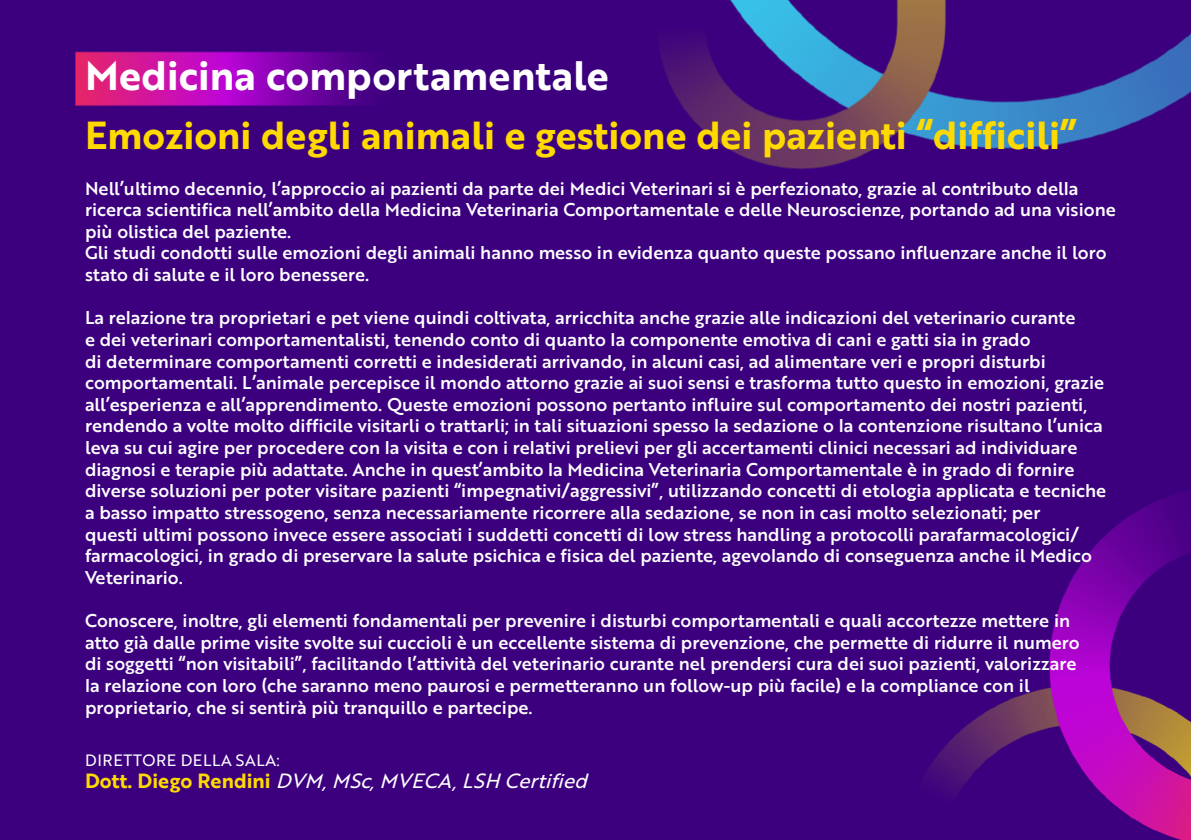
<style>
.page{position:relative;width:1191px;height:840px;background:#fff}
.page>*{position:absolute;margin:0;border:0;box-sizing:border-box;transform-origin:0 0}
.t1{font:40px "Brother 1816 Bold";color:#fff}
.t2{font:38px "Brother 1816 Bold";color:#ffda00}
.t3{font:italic 20px "Brother 1816 Regular";color:#fff}
.t4{font:18px/21.6px "Brother 1816 Medium";color:#fff}
.t5{font:16px "Brother 1816 Regular";letter-spacing:.04em;color:#fff}
.s1{font-family:"Brother 1816 Bold";font-style:normal;color:#ffda00}
</style>
<div class="page">
<img style="left:0;top:0;width:1191px;height:839px">
<p class="t1" style="left:85px;top:46px;width:525px">Medicina comportamentale</p>
<p class="t2" style="left:85px;top:106px;width:993px">Emozioni degli animali e gestione dei pazienti “difficili”</p>
<p class="t4" style="left:85px;top:176px;width:1032px">Nell’ultimo decennio, l’approccio ai pazienti da parte dei Medici Veterinari si è perfezionato, grazie al contributo della ricerca scientifica nell’ambito della Medicina Veterinaria Comportamentale e delle Neuroscienze, portando ad una visione più olistica del paziente.</p>
<p class="t4" style="left:85px;top:241px;width:1023px">Gli studi condotti sulle emozioni degli animali hanno messo in evidenza quanto queste possano influenzare anche il loro stato di salute e il loro benessere.</p>
<p class="t4" style="left:85px;top:306px;width:1022px">La relazione tra proprietari e pet viene quindi coltivata, arricchita anche grazie alle indicazioni del veterinario curante<br>e dei veterinari comportamentalisti, tenendo conto di quanto la componente emotiva di cani e gatti sia in grado<br>di determinare comportamenti corretti e indesiderati arrivando, in alcuni casi, ad alimentare veri e propri disturbi comportamentali. L’animale percepisce il mondo attorno grazie ai suoi sensi e trasforma tutto questo in emozioni, grazie all’esperienza e all’apprendimento. Queste emozioni possono pertanto influire sul comportamento dei nostri pazienti, rendendo a volte molto difficile visitarli o trattarli; in tali situazioni spesso la sedazione o la contenzione risultano l’unica leva su cui agire per procedere con la visita e con i relativi prelievi per gli accertamenti clinici necessari ad individuare diagnosi e terapie più adattate. Anche in quest’ambito la Medicina Veterinaria Comportamentale è in grado di fornire diverse soluzioni per poter visitare pazienti “impegnativi/aggressivi”, utilizzando concetti di etologia applicata e tecniche a basso impatto stressogeno, senza necessariamente ricorrere alla sedazione, se non in casi molto selezionati; per<br>questi ultimi possono invece essere associati i suddetti concetti di low stress handling a protocolli parafarmacologici/ farmacologici, in grado di preservare la salute psichica e fisica del paziente, agevolando di conseguenza anche il Medico Veterinario.</p>
<p class="t4" style="left:85px;top:608px;width:996px">Conoscere, inoltre, gli elementi fondamentali per prevenire i disturbi comportamentali e quali accortezze mettere in atto già dalle prime visite svolte sui cuccioli è un eccellente sistema di prevenzione, che permette di ridurre il numero di soggetti “non visitabili”, facilitando l’attività del veterinario curante nel prendersi cura dei suoi pazienti, valorizzare la relazione con loro (che saranno meno paurosi e permetteranno un follow-up più facile) e la compliance con il proprietario, che si sentirà più tranquillo e partecipe.</p>
<p class="t5" style="left:85px;top:747px;width:196px">DIRETTORE DELLA SALA:</p>
<p class="t3" style="left:85px;top:765px;width:511px"><span class="s1">D o t t . D i e g o R e n d i n i</span> DVM,MSc,MVECA,LSH Certified</p>
</div>
